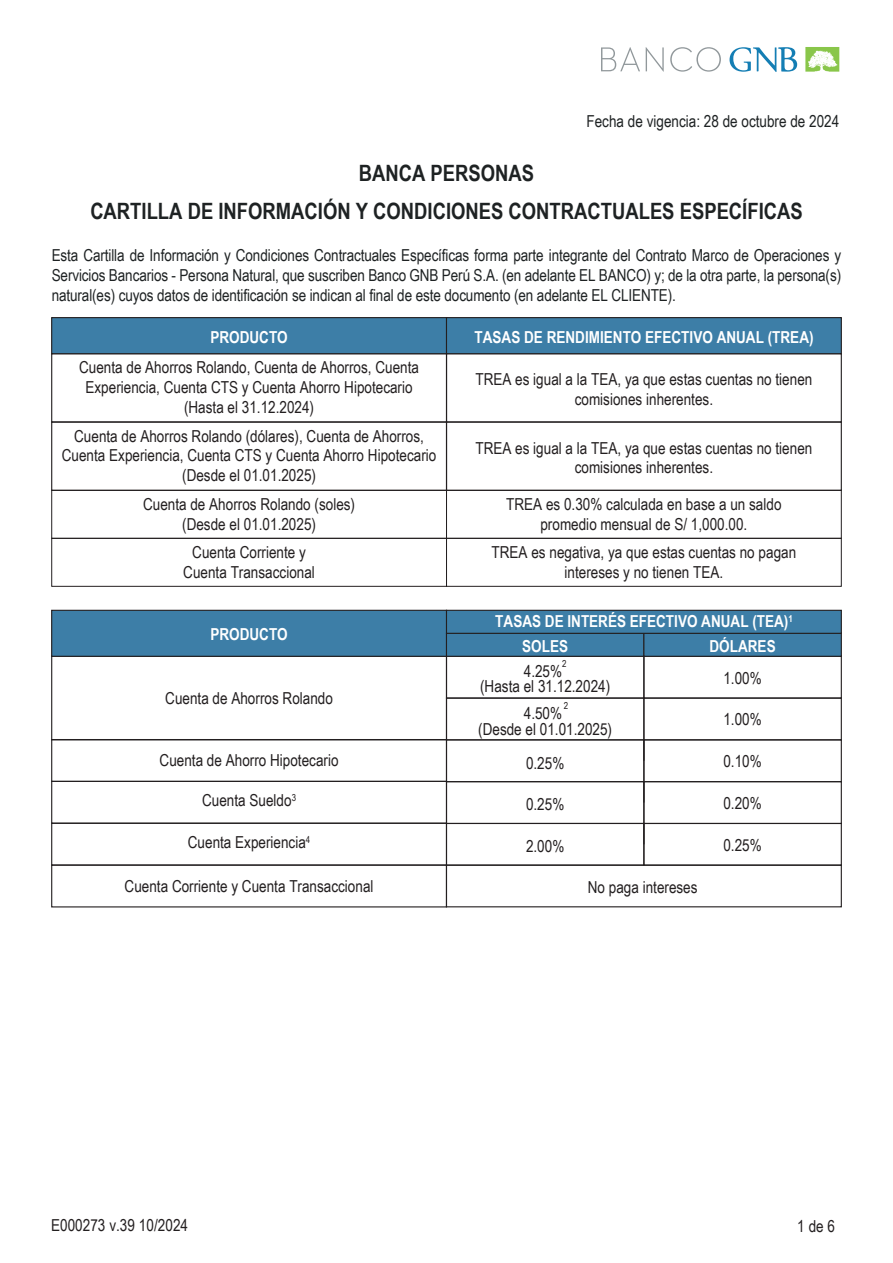
<style>
.page{position:relative;width:893px;height:1263px;background:#fff}
.page>*{position:absolute;margin:0;border:0;box-sizing:border-box;transform-origin:0 0}
.t1{font:700 22.5px/37.5px "Arial Narrow";color:#1e2223;text-align:center}
.t2{font:16.5px/19.8px "Arial Narrow";color:#231f20;text-align:center}
.t3{font:16.5px/19.8px "Arial Narrow";letter-spacing:-.005em;color:#1e2223;text-align:justify}
.t4{font:700 16.5px "Arial Narrow";color:#fff}
.t5{font:9.6px "Arial Narrow";color:#231f20}
</style>
<div class="page">
<svg style="left:601px;top:47px;width:39px;height:24px"></svg>
<svg style="left:646px;top:47px;width:18px;height:25px"></svg>
<svg style="left:670px;top:47px;width:51px;height:25px"></svg>
<svg style="left:729px;top:47px;width:68px;height:25px"></svg>
<svg style="left:805px;top:47px;width:34px;height:25px"></svg>
<div style="left:446px;top:353px;width:396px;height:70px;border:1px solid #231f20"></div>
<div style="left:51px;top:421px;width:396px;height:70px;border:1px solid #231f20"></div>
<div style="left:446px;top:421px;width:396px;height:70px;border:1px solid #231f20"></div>
<div style="left:51px;top:490px;width:396px;height:49px;border:1px solid #231f20"></div>
<div style="left:446px;top:490px;width:396px;height:49px;border:1px solid #231f20"></div>
<div style="left:51px;top:538px;width:396px;height:49px;border:1px solid #231f20"></div>
<div style="left:446px;top:538px;width:396px;height:49px;border:1px solid #231f20"></div>
<div style="left:51px;top:317px;width:396px;height:37px;background:#3d7ea7;border:1px solid #231f20"></div>
<div style="left:446px;top:317px;width:396px;height:37px;background:#3d7ea7;border:1px solid #231f20"></div>
<div style="left:51px;top:823px;width:396px;height:43px;border:1px solid #231f20"></div>
<div style="left:51px;top:781px;width:396px;height:43px;border:1px solid #231f20"></div>
<div style="left:51px;top:739px;width:396px;height:43px;border:1px solid #231f20"></div>
<div style="left:643px;top:656px;width:199px;height:43px;border:1px solid #231f20"></div>
<div style="left:446px;top:697px;width:198px;height:43px;border:1px solid #231f20"></div>
<div style="left:643px;top:697px;width:199px;height:43px;border:1px solid #231f20"></div>
<div style="left:446px;top:739px;width:198px;height:43px;border:1px solid #231f20"></div>
<div style="left:643px;top:739px;width:199px;height:43px;border:1px solid #231f20"></div>
<svg style="left:643px;top:740px;width:1px;height:21px"></svg>
<div style="left:446px;top:781px;width:198px;height:43px;border:1px solid #231f20"></div>
<div style="left:643px;top:781px;width:199px;height:43px;border:1px solid #231f20"></div>
<svg style="left:643px;top:782px;width:1px;height:20px"></svg>
<div style="left:446px;top:823px;width:198px;height:43px;border:1px solid #231f20"></div>
<div style="left:643px;top:823px;width:199px;height:43px;border:1px solid #231f20"></div>
<div style="left:446px;top:864px;width:396px;height:43px;border:1px solid #231f20"></div>
<svg style="left:643px;top:823px;width:1px;height:21px"></svg>
<div style="left:51px;top:610px;width:396px;height:47px;background:#3d7ea7;border:1px solid #231f20"></div>
<div style="left:446px;top:633px;width:198px;height:24px;background:#3d7ea7;border:1px solid #231f20"></div>
<div style="left:643px;top:633px;width:199px;height:24px;background:#3d7ea7;border:1px solid #231f20"></div>
<div style="left:446px;top:610px;width:396px;height:24px;background:#3d7ea7;border:1px solid #231f20"></div>
<p class="t3" style="left:586px;top:111px;width:254px">Fecha de vigencia: 28 de octubre de 2024</p>
<h1 class="t1" style="left:90px;top:154px;width:714px">BANCA PERSONAS<br>CARTILLA DE INFORMACIÓN Y CONDICIONES CONTRACTUALES ESPECÍFICAS</h1>
<p class="t3" style="left:52px;top:245px;width:791px">Esta Cartilla de Información y Condiciones Contractuales Específicas forma parte integrante del Contrato Marco de Operaciones y Servicios Bancarios - Persona Natural, que suscriben Banco GNB Perú S.A. (en adelante EL BANCO) y; de la otra parte, la persona(s) natural(es) cuyos datos de identificación se indican al final de este documento (en adelante EL CLIENTE).</p>
<p class="t4" style="left:210px;top:324px;width:79px">PRODUCTO</p>
<p class="t4" style="left:475px;top:324px;width:341px">TASAS DE RENDIMIENTO EFECTIVO ANUAL (TREA)</p>
<p class="t2" style="left:79px;top:357px;width:341px">Cuenta de Ahorros Rolando, Cuenta de Ahorros, Cuenta<br>Experiencia, Cuenta CTS y Cuenta Ahorro Hipotecario (Hasta el 31.12.2024)</p>
<p class="t2" style="left:62px;top:425px;width:376px">Cuenta de Ahorros Rolando (dólares), Cuenta de Ahorros,<br>Cuenta Experiencia, Cuenta CTS y Cuenta Ahorro Hipotecario (Desde el 01.01.2025)</p>
<p class="t2" style="left:475px;top:369px;width:338px">TREA es igual a la TEA, ya que estas cuentas no tienen comisiones inherentes.</p>
<p class="t2" style="left:475px;top:437px;width:338px">TREA es igual a la TEA, ya que estas cuentas no tienen comisiones inherentes.</p>
<p class="t2" style="left:143px;top:494px;width:214px">Cuenta de Ahorros Rolando (soles) (Desde el 01.01.2025)</p>
<p class="t2" style="left:506px;top:494px;width:277px">TREA es 0.30% calculada en base a un saldo promedio mensual de S/ 1,000.00.</p>
<p class="t2" style="left:183px;top:542px;width:133px">Cuenta Corriente y<br>Cuenta Transaccional</p>
<p class="t2" style="left:492px;top:542px;width:306px">TREA es negativa, ya que estas cuentas no pagan intereses y no tienen TEA.</p>
<p class="t4" style="left:210px;top:622px;width:79px">PRODUCTO</p>
<p class="t2" style="left:165px;top:687px;width:169px">Cuenta de Ahorros Rolando</p>
<p class="t4" style="left:495px;top:609px;width:299px">TASAS DE INTERÉS EFECTIVO ANUAL (TEA)<sup>1</sup></p>
<p class="t4" style="left:522px;top:633px;width:47px">SOLES</p>
<p class="t4" style="left:709px;top:633px;width:68px">DÓLARES</p>
<p class="t5" style="left:562px;top:657px;width:6px">2</p>
<p class="t2" style="left:480px;top:675px;width:132px">(Hasta el 31.12.2024)</p>
<p class="t2" style="left:524px;top:660px;width:40px">4.25%</p>
<p class="t5" style="left:564px;top:699px;width:6px">2</p>
<p class="t2" style="left:478px;top:719px;width:135px">(Desde el 01.01.2025)</p>
<p class="t2" style="left:524px;top:702px;width:40px">4.50%</p>
<p class="t2" style="left:723px;top:667px;width:40px">1.00%</p>
<p class="t2" style="left:723px;top:709px;width:40px">1.00%</p>
<p class="t2" style="left:160px;top:750px;width:180px">Cuenta de Ahorro Hipotecario</p>
<p class="t2" style="left:202px;top:790px;width:95px">Cuenta Sueldo<sup>3</sup></p>
<p class="t2" style="left:188px;top:832px;width:124px">Cuenta Experiencia<sup>4</sup></p>
<p class="t2" style="left:125px;top:875px;width:250px">Cuenta Corriente y Cuenta Transaccional</p>
<p class="t2" style="left:588px;top:877px;width:111px">No paga intereses</p>
<p class="t2" style="left:526px;top:752px;width:40px">0.25%</p>
<p class="t2" style="left:723px;top:751px;width:40px">0.10%</p>
<p class="t2" style="left:526px;top:794px;width:40px">0.25%</p>
<p class="t2" style="left:723px;top:793px;width:40px">0.20%</p>
<p class="t2" style="left:526px;top:836px;width:40px">2.00%</p>
<p class="t2" style="left:723px;top:834px;width:40px">0.25%</p>
<p class="t2" style="left:51px;top:1214px;width:139px">E000273 v.39 10/2024</p>
<p class="t2" style="left:797px;top:1216px;width:39px">1 de 6</p>
</div>
